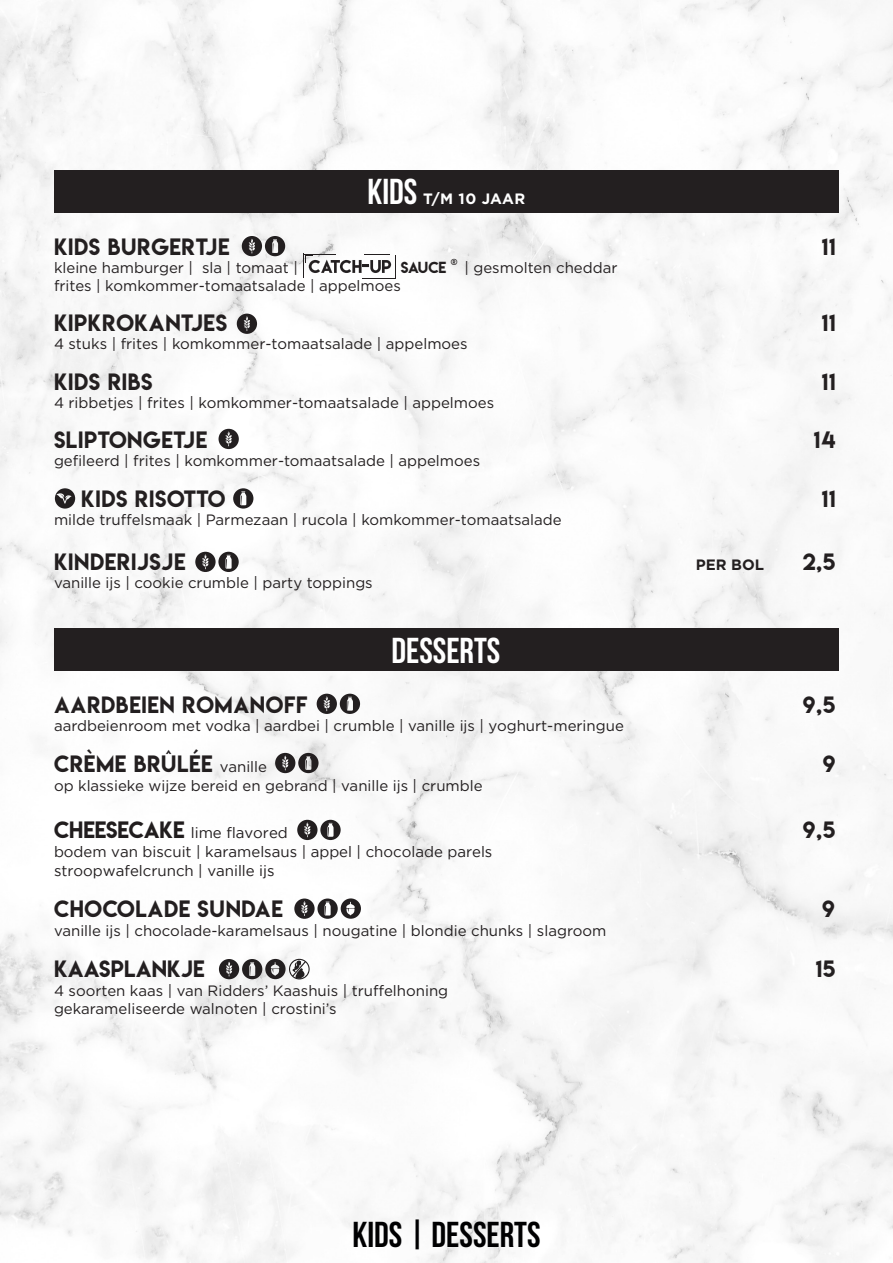
<style>
.page{position:relative;width:893px;height:1263px;background:#fff}
.page>*{position:absolute;margin:0;border:0;box-sizing:border-box;transform-origin:0 0}
.t1{font:36px "Bebas Neue";color:#000001}
.t2{font:36px "Bebas Neue";color:#fff}
.t3{font:21px "Lemon Milk";letter-spacing:.03em;color:#231f20}
.t4{font:21px "Lemon Milk";letter-spacing:.01em;color:#231f20}
.t5{font:15px "Gotham";color:#231f20}
.Pa1{font:15px "Gotham";color:#211d1e}
.t6{font:700 15px "Gotham";letter-spacing:.02em;color:#fff}
.t7{font:700 15px "Gotham";color:#231f20}
.s1{font-family:"Lemon Milk";font-size:14.25px}
.s2{font-family:"Gotham";font-size:15px}
.s3{font-family:"Lemon Milk";font-size:21px}
</style>
<div class="page">
<img style="left:0;top:0;width:893px;height:1263px">
<div style="left:54px;top:170px;width:785px;height:42px;background:#231f20"></div>
<div style="left:54px;top:629px;width:785px;height:42px;background:#231f20"></div>
<hr style="left:362px;top:278px;width:34px;height:1px;background:#231f20">
<svg style="left:304px;top:254px;width:93px;height:24px"></svg>
<svg style="left:242px;top:236px;width:43px;height:20px"></svg>
<svg style="left:237px;top:314px;width:20px;height:20px"></svg>
<svg style="left:219px;top:429px;width:20px;height:20px"></svg>
<svg style="left:195px;top:552px;width:44px;height:20px"></svg>
<svg style="left:275px;top:753px;width:44px;height:20px"></svg>
<svg style="left:219px;top:959px;width:91px;height:20px"></svg>
<svg style="left:55px;top:488px;width:20px;height:21px"></svg>
<svg style="left:233px;top:488px;width:20px;height:21px"></svg>
<svg style="left:297px;top:820px;width:44px;height:20px"></svg>
<svg style="left:317px;top:694px;width:43px;height:20px"></svg>
<svg style="left:294px;top:898px;width:67px;height:21px"></svg>
<p class="t2" style="left:367px;top:172px;width:51px">KIDS</p>
<p class="t6" style="left:423px;top:189px;width:104px">T/M 10 JAAR</p>
<p class="t3" style="left:54px;top:232px;width:177px">KIDS BURGERTJE</p>
<p class="t3" style="left:822px;top:232px;width:15px">11</p>
<p class="t5" style="left:54px;top:258px;width:245px">kleine hamburger | sla | tomaat |</p>
<p class="t5" style="left:401px;top:258px;width:218px"><span class="s1">SAUCE </span><sup>®</sup> | gesmolten cheddar</p>
<p class="t5" style="left:54px;top:276px;width:348px">frites | komkommer-tomaatsalade | appelmoes</p>
<p class="t3" style="left:54px;top:308px;width:175px">KIPKROKANTJES</p>
<p class="t3" style="left:822px;top:308px;width:15px">11</p>
<p class="t5" style="left:54px;top:334px;width:415px">4 stuks | frites | komkommer-tomaatsalade | appelmoes</p>
<p class="t3" style="left:54px;top:367px;width:100px">KIDS RIBS</p>
<p class="t3" style="left:822px;top:367px;width:15px">11</p>
<p class="t5" style="left:54px;top:393px;width:442px">4 ribbetjes | frites | komkommer-tomaatsalade | appelmoes</p>
<p class="t3" style="left:54px;top:425px;width:155px">SLIPTONGETJE</p>
<p class="t3" style="left:814px;top:425px;width:23px">14</p>
<p class="t5" style="left:54px;top:451px;width:428px">gefileerd | frites | komkommer-tomaatsalade | appelmoes</p>
<p class="t3" style="left:81px;top:484px;width:146px">KIDS RISOTTO</p>
<p class="t3" style="left:822px;top:484px;width:15px">11</p>
<p class="t5" style="left:54px;top:510px;width:509px">milde truffelsmaak | Parmezaan | rucola | komkommer-tomaatsalade</p>
<p class="t3" style="left:54px;top:547px;width:133px">KINDERIJSJE</p>
<p class="t7" style="left:696px;top:555px;width:70px">PER BOL</p>
<p class="t3" style="left:803px;top:547px;width:34px">2,5</p>
<p class="t5" style="left:54px;top:573px;width:320px">vanille ijs | cookie crumble | party toppings</p>
<p class="t2" style="left:391px;top:630px;width:110px">DESSERTS</p>
<p class="t3" style="left:54px;top:689px;width:255px">AARDBEIEN ROMANOFF</p>
<p class="t3" style="left:803px;top:689px;width:34px">9,5</p>
<p class="t5" style="left:54px;top:716px;width:571px">aardbeienroom met vodka | aardbei | crumble | vanille ijs | yoghurt-meringue</p>
<p class="t3" style="left:54px;top:749px;width:215px">CRÈME BRÛLÉE <span class="s2">vanille</span></p>
<p class="t3" style="left:823px;top:749px;width:14px">9</p>
<p class="t5" style="left:54px;top:776px;width:430px">op klassieke wijze bereid en gebrand | vanille ijs | crumble</p>
<p class="Pa1" style="left:54px;top:825px;width:235px"><span class="s3">CHEESECAKE</span> lime flavored</p>
<p class="t3" style="left:803px;top:815px;width:34px">9,5</p>
<p class="Pa1" style="left:54px;top:843px;width:440px">bodem van biscuit | karamelsaus | appel | chocolade parels</p>
<p class="Pa1" style="left:54px;top:862px;width:222px">stroopwafelcrunch | vanille ijs</p>
<p class="t3" style="left:54px;top:894px;width:230px">CHOCOLADE SUNDAE</p>
<p class="t3" style="left:822px;top:894px;width:14px">9</p>
<p class="t5" style="left:54px;top:921px;width:554px">vanille ijs | chocolade-karamelsaus | nougatine | blondie chunks | slagroom</p>
<p class="t4" style="left:54px;top:954px;width:152px">KAASPLANKJE</p>
<p class="t3" style="left:816px;top:954px;width:21px">15</p>
<p class="t5" style="left:54px;top:981px;width:396px">4 soorten kaas | van Ridders’ Kaashuis | truffelhoning</p>
<p class="t5" style="left:54px;top:999px;width:284px">gekarameliseerde walnoten | crostini’s</p>
<p class="t1" style="left:352px;top:1214px;width:189px">KIDS | DESSERTS</p>
</div>
